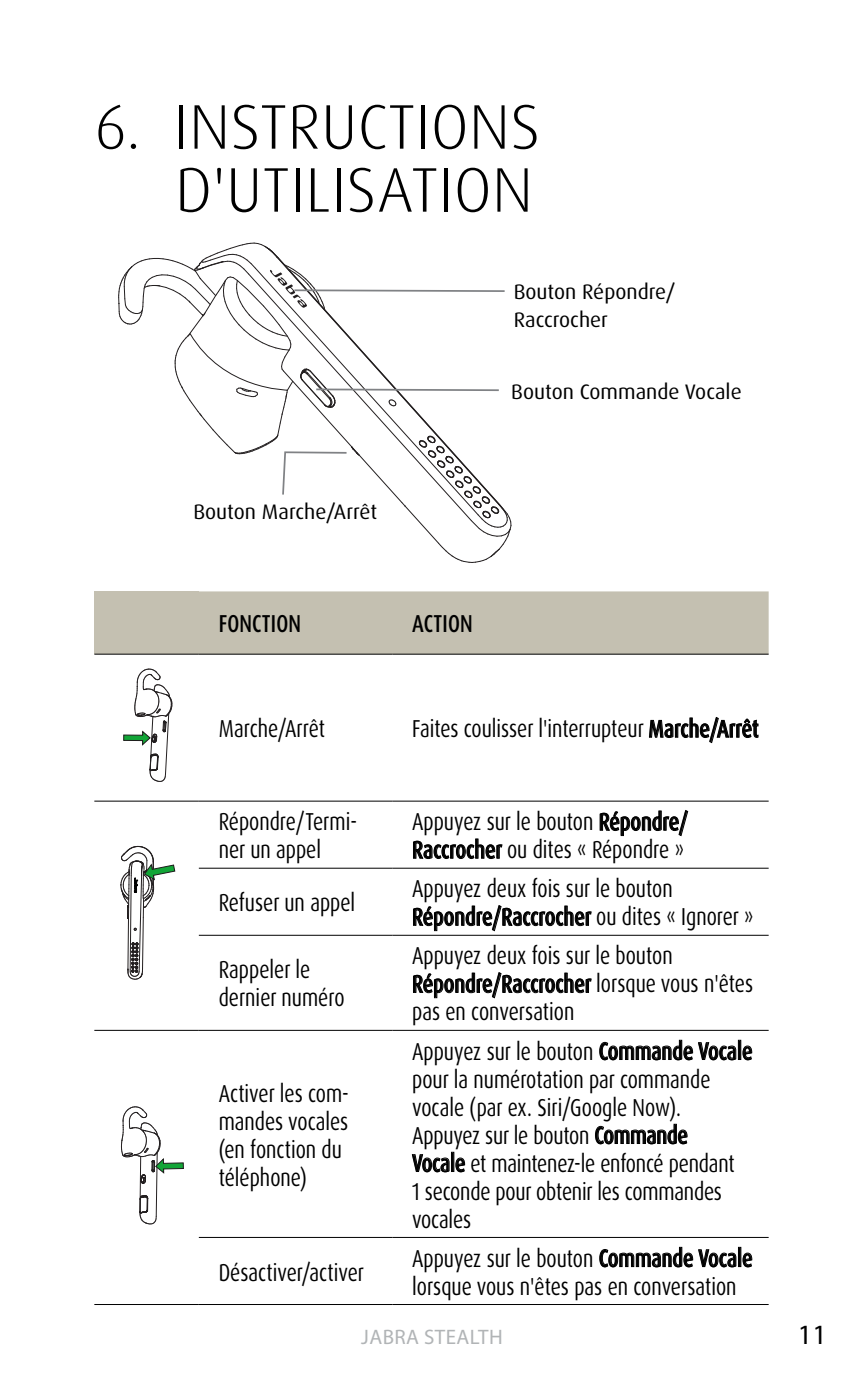
<style>
.page{position:relative;width:864px;height:1389px;background:#fff}
.page>*{position:absolute;margin:0;border:0;box-sizing:border-box;transform-origin:0 0}
.t1{font:300 63px/63px "Dax Pro";letter-spacing:.01em;color:#000;text-align:right}
.t2{font:28px "Myriad Pro";color:#000}
.t3{font:24.5px/28px "Dax Pro";color:#000;scale:.79 1}
.t4{font:500 24.5px "Dax Pro";letter-spacing:.01em;color:#000;scale:.79 1}
.t5{font:21px/28px "Dax Pro";color:#000}
.t6{font:21px "Myriad Pro";letter-spacing:.02em;color:#b1b4b6}
.s1{font-weight:500}
</style>
<div class="page">
<svg style="left:118px;top:242px;width:393px;height:321px"></svg>
<div style="left:94px;top:591px;width:105px;height:63px;background:#c4c0b1"></div>
<div style="left:199px;top:591px;width:569px;height:63px;background:#c4c0b1"></div>
<hr style="left:94px;top:1304px;width:105px;height:1px;background:#000">
<hr style="left:94px;top:654px;width:105px;height:1px;background:#000">
<hr style="left:94px;top:801px;width:105px;height:1px;background:#000">
<hr style="left:199px;top:654px;width:193px;height:1px;background:#000">
<hr style="left:392px;top:654px;width:376px;height:1px;background:#000">
<hr style="left:199px;top:801px;width:193px;height:1px;background:#000">
<hr style="left:392px;top:801px;width:376px;height:1px;background:#000">
<hr style="left:199px;top:868px;width:193px;height:1px;background:#000">
<hr style="left:392px;top:868px;width:376px;height:1px;background:#000">
<hr style="left:199px;top:935px;width:193px;height:1px;background:#000">
<hr style="left:392px;top:935px;width:376px;height:1px;background:#000">
<hr style="left:94px;top:1030px;width:105px;height:1px;background:#000">
<hr style="left:199px;top:1030px;width:193px;height:1px;background:#000">
<hr style="left:392px;top:1030px;width:376px;height:1px;background:#000">
<hr style="left:199px;top:1237px;width:193px;height:1px;background:#000">
<hr style="left:392px;top:1237px;width:376px;height:1px;background:#000">
<hr style="left:199px;top:1304px;width:193px;height:1px;background:#000">
<hr style="left:392px;top:1304px;width:376px;height:1px;background:#000">
<svg style="left:123px;top:668px;width:49px;height:114px"></svg>
<svg style="left:649px;top:717px;width:109px;height:27px"></svg>
<svg style="left:120px;top:846px;width:55px;height:134px"></svg>
<svg style="left:599px;top:811px;width:31px;height:25px"></svg>
<div style="left:630px;top:816px;width:10px;height:15px;border:1px solid #000;border-radius:50%"></div>
<div style="left:633px;top:818px;width:5px;height:11px;border:1px solid #000;border-radius:50%"></div>
<svg style="left:641px;top:810px;width:47px;height:27px"></svg>
<svg style="left:413px;top:840px;width:43px;height:19px"></svg>
<div style="left:456px;top:844px;width:9px;height:15px;border:1px solid #000;border-radius:50%"></div>
<div style="left:458px;top:846px;width:5px;height:11px;border:1px solid #000;border-radius:50%"></div>
<svg style="left:466px;top:838px;width:36px;height:21px"></svg>
<svg style="left:413px;top:906px;width:30px;height:25px"></svg>
<div style="left:444px;top:912px;width:10px;height:14px;border:1px solid #000;border-radius:50%"></div>
<div style="left:446px;top:913px;width:5px;height:11px;border:1px solid #000;border-radius:50%"></div>
<svg style="left:455px;top:905px;width:90px;height:27px"></svg>
<div style="left:545px;top:912px;width:9px;height:14px;border:1px solid #000;border-radius:50%"></div>
<div style="left:547px;top:913px;width:5px;height:11px;border:1px solid #000;border-radius:50%"></div>
<svg style="left:555px;top:905px;width:36px;height:21px"></svg>
<svg style="left:413px;top:973px;width:30px;height:25px"></svg>
<div style="left:444px;top:979px;width:10px;height:14px;border:1px solid #000;border-radius:50%"></div>
<div style="left:446px;top:980px;width:5px;height:11px;border:1px solid #000;border-radius:50%"></div>
<svg style="left:455px;top:972px;width:90px;height:27px"></svg>
<div style="left:545px;top:979px;width:9px;height:14px;border:1px solid #000;border-radius:50%"></div>
<div style="left:547px;top:980px;width:5px;height:11px;border:1px solid #000;border-radius:50%"></div>
<svg style="left:555px;top:972px;width:36px;height:21px"></svg>
<hr style="left:155px;top:1153px;width:3px;height:63px;background:#231f20">
<hr style="left:139px;top:1156px;width:2px;height:56px;background:#231f20">
<svg style="left:139px;top:1195px;width:18px;height:30px"></svg>
<svg style="left:121px;top:1106px;width:62px;height:78px"></svg>
<svg style="left:599px;top:1042px;width:9px;height:18px"></svg>
<div style="left:608px;top:1046px;width:9px;height:14px;border:1px solid #000;border-radius:50%"></div>
<div style="left:610px;top:1048px;width:5px;height:10px;border:1px solid #000;border-radius:50%"></div>
<svg style="left:618px;top:1040px;width:91px;height:21px"></svg>
<div style="left:708px;top:1046px;width:10px;height:14px;border:1px solid #000;border-radius:50%"></div>
<div style="left:710px;top:1048px;width:5px;height:10px;border:1px solid #000;border-radius:50%"></div>
<svg style="left:718px;top:1045px;width:18px;height:15px"></svg>
<div style="left:737px;top:1040px;width:3px;height:20px;border:1px solid #000"></div>
<svg style="left:742px;top:1045px;width:10px;height:15px"></svg>
<svg style="left:595px;top:1126px;width:9px;height:18px"></svg>
<div style="left:603px;top:1130px;width:10px;height:14px;border:1px solid #000;border-radius:50%"></div>
<div style="left:606px;top:1132px;width:5px;height:10px;border:1px solid #000;border-radius:50%"></div>
<svg style="left:614px;top:1124px;width:73px;height:20px"></svg>
<svg style="left:411px;top:1154px;width:12px;height:18px"></svg>
<div style="left:422px;top:1158px;width:9px;height:14px;border:1px solid #000;border-radius:50%"></div>
<div style="left:424px;top:1160px;width:5px;height:10px;border:1px solid #000;border-radius:50%"></div>
<div style="left:451px;top:1152px;width:3px;height:20px;border:1px solid #000"></div>
<svg style="left:432px;top:1157px;width:33px;height:15px"></svg>
<svg style="left:599px;top:1249px;width:9px;height:19px"></svg>
<div style="left:608px;top:1253px;width:9px;height:14px;border:1px solid #000;border-radius:50%"></div>
<div style="left:610px;top:1255px;width:5px;height:10px;border:1px solid #000;border-radius:50%"></div>
<svg style="left:618px;top:1247px;width:91px;height:21px"></svg>
<div style="left:708px;top:1253px;width:10px;height:14px;border:1px solid #000;border-radius:50%"></div>
<div style="left:710px;top:1255px;width:5px;height:10px;border:1px solid #000;border-radius:50%"></div>
<svg style="left:718px;top:1252px;width:18px;height:16px"></svg>
<div style="left:737px;top:1247px;width:3px;height:20px;border:1px solid #000"></div>
<svg style="left:742px;top:1252px;width:10px;height:16px"></svg>
<h1 class="t1" style="left:95px;top:95px;width:447px">6. INSTRUCTIONS<br>D'UTILISATION</h1>
<p class="t5" style="left:513px;top:277px;width:163px">Bouton Répondre/<br>Raccrocher</p>
<p class="t5" style="left:193px;top:497px;width:185px">Bouton Marche/Arrêt</p>
<p class="t4" style="left:219px;top:608px;width:106px">FONCTION</p>
<p class="t4" style="left:412px;top:608px;width:78px">ACTION</p>
<p class="t5" style="left:511px;top:378px;width:232px">Bouton Commande Vocale</p>
<p class="t3" style="left:218px;top:715px;width:136px">Marche/Arrêt</p>
<p class="t3" style="left:412px;top:715px;width:440px">Faites coulisser l'interrupteur <span class="s1">Marche/Arrêt</span></p>
<p class="t3" style="left:218px;top:808px;width:176px">Répondre/Termi&shy;ner un appel</p>
<p class="t3" style="left:412px;top:808px;width:351px">Appuyez sur le bouton <span class="s1">Répondre/<br>Raccrocher</span> ou dites « Répondre »</p>
<p class="t3" style="left:218px;top:889px;width:174px">Refuser un appel</p>
<p class="t3" style="left:412px;top:875px;width:433px">Appuyez deux fois sur le bouton<br><span class="s1">Répondre/Raccrocher</span> ou dites « Ignorer »</p>
<p class="t3" style="left:218px;top:956px;width:161px">Rappeler le dernier numéro</p>
<p class="t3" style="left:218px;top:1079px;width:166px">Activer les com&shy;mandes vocales (en fonction du téléphone)</p>
<p class="t3" style="left:218px;top:1258px;width:185px">Désactiver/activer</p>
<p class="t3" style="left:412px;top:942px;width:433px">Appuyez deux fois sur le bouton<br><span class="s1">Répondre/Raccrocher</span> lorsque vous n'êtes pas en conversation</p>
<p class="t3" style="left:412px;top:1037px;width:432px">Appuyez sur le bouton <span class="s1">Commande Vocale </span>pour la numérotation par commande vocale (par ex. Siri/Google Now).<br>Appuyez sur le bouton <span class="s1">Commande<br>Vocale</span> et maintenez-le enfoncé pendant<br>1 seconde pour obtenir les commandes vocales</p>
<p class="t3" style="left:412px;top:1244px;width:432px">Appuyez sur le bouton <span class="s1">Commande Vocale </span>lorsque vous n'êtes pas en conversation</p>
<p class="t6" style="left:361px;top:1324px;width:143px">JABRA STEALTH</p>
<p class="t2" style="left:797px;top:1317px;width:30px">11</p>
</div>
